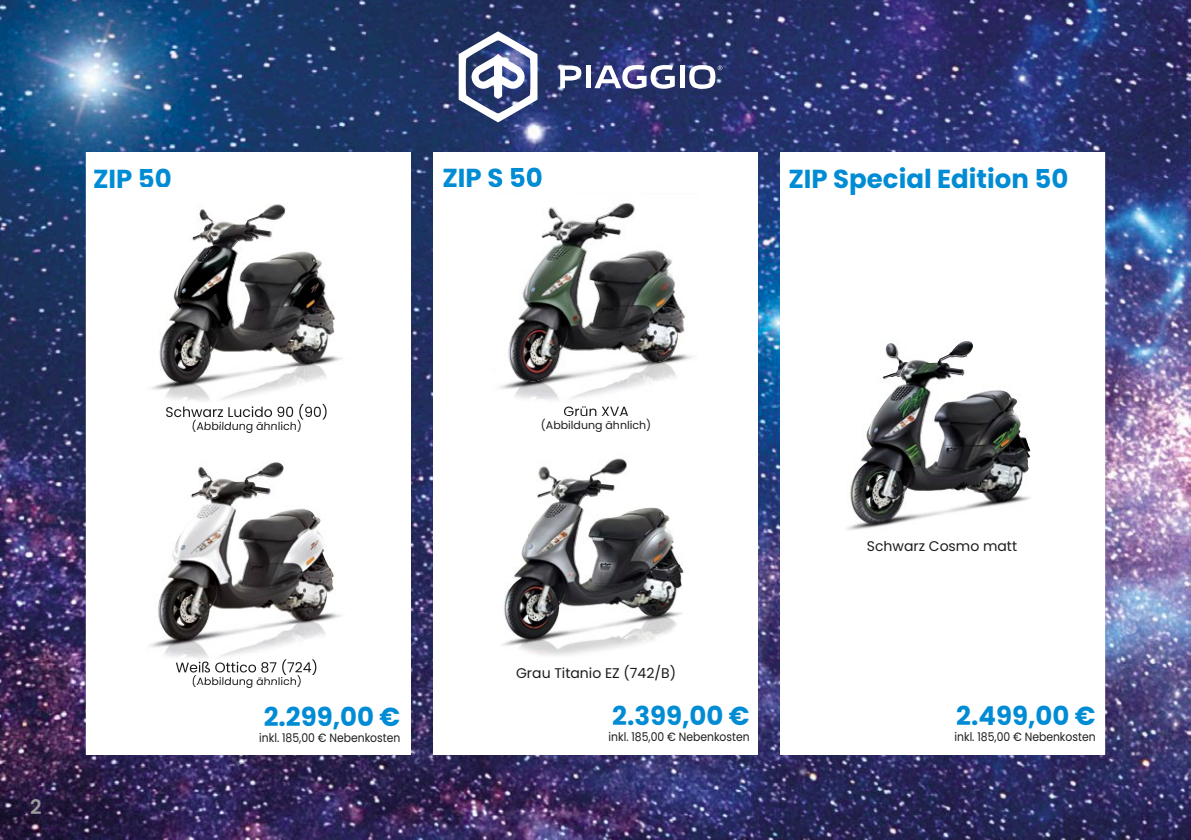
<style>
.page{position:relative;width:1191px;height:840px;background:#fff}
.page>*{position:absolute;margin:0;border:0;box-sizing:border-box;transform-origin:0 0}
.t1{font:700 26px "Poppins";color:#008cd4}
.t2{font:600 20px "Poppins";color:#9c9c9c}
.t3{font:14px "Poppins";color:#1c1d1b}
.t4{font:12px "Poppins";color:#1c1d1b;scale:.9 1}
.t5{font:11px "Poppins";color:#1c1d1b}
</style>
<div class="page">
<img style="left:0;top:0;width:1191px;height:839px">
<div style="left:86px;top:152px;width:324px;height:602px;background:#fff"></div>
<div style="left:433px;top:152px;width:325px;height:602px;background:#fff"></div>
<div style="left:780px;top:152px;width:325px;height:602px;background:#fff"></div>
<img style="left:151px;top:204px;width:191px;height:221px">
<img style="left:166px;top:403px;width:160px;height:16px">
<img style="left:193px;top:419px;width:108px;height:6px">
<img style="left:159px;top:213px;width:103px;height:175px">
<img style="left:502px;top:458px;width:182px;height:198px">
<img style="left:502px;top:460px;width:111px;height:179px">
<img style="left:150px;top:462px;width:192px;height:220px">
<img style="left:176px;top:659px;width:142px;height:15px">
<img style="left:193px;top:674px;width:108px;height:8px">
<img style="left:158px;top:470px;width:103px;height:175px">
<img style="left:846px;top:341px;width:185px;height:189px">
<img style="left:850px;top:341px;width:115px;height:183px">
<img style="left:494px;top:177px;width:198px;height:223px">
<img style="left:488px;top:177px;width:53px;height:10px">
<img style="left:564px;top:406px;width:64px;height:8px">
<img style="left:524px;top:307px;width:140px;height:59px">
<img style="left:542px;top:208px;width:74px;height:32px">
<svg style="left:558px;top:65px;width:23px;height:23px"></svg>
<div style="left:585px;top:65px;width:5px;height:23px;background:#fff"></div>
<div style="left:679px;top:65px;width:5px;height:23px;background:#fff"></div>
<svg style="left:594px;top:65px;width:81px;height:24px"></svg>
<svg style="left:458px;top:31px;width:79px;height:91px"></svg>
<svg style="left:689px;top:65px;width:33px;height:24px"></svg>
<h1 class="t1" style="left:93px;top:163px;width:80px">ZIP 50</h1>
<h1 class="t1" style="left:442px;top:163px;width:102px">ZIP S 50</h1>
<h1 class="t1" style="left:788px;top:163px;width:281px">ZIP Special Edition 50</h1>
<h2 class="t2" style="left:30px;top:795px;width:13px">2</h2>
<p class="t5" style="left:192px;top:419px;width:112px">(Abbildung ähnlich)</p>
<p class="t5" style="left:192px;top:674px;width:112px">(Abbildung ähnlich)</p>
<h1 class="t1" style="left:264px;top:701px;width:138px">2.299,00 €</h1>
<p class="t4" style="left:259px;top:730px;width:158px">inkl. 185,00 € Nebenkosten</p>
<p class="t3" style="left:563px;top:403px;width:67px">Grün XVA</p>
<p class="t5" style="left:541px;top:419px;width:112px">(Abbildung ähnlich)</p>
<p class="t3" style="left:516px;top:665px;width:161px">Grau Titanio EZ (742/B)</p>
<h1 class="t1" style="left:612px;top:700px;width:139px">2.399,00 €</h1>
<p class="t4" style="left:608px;top:729px;width:158px">inkl. 185,00 € Nebenkosten</p>
<p class="t3" style="left:867px;top:538px;width:152px">Schwarz Cosmo matt</p>
<h1 class="t1" style="left:956px;top:700px;width:141px">2.499,00 €</h1>
<p class="t4" style="left:954px;top:729px;width:158px">inkl. 185,00 € Nebenkosten</p>
</div>
